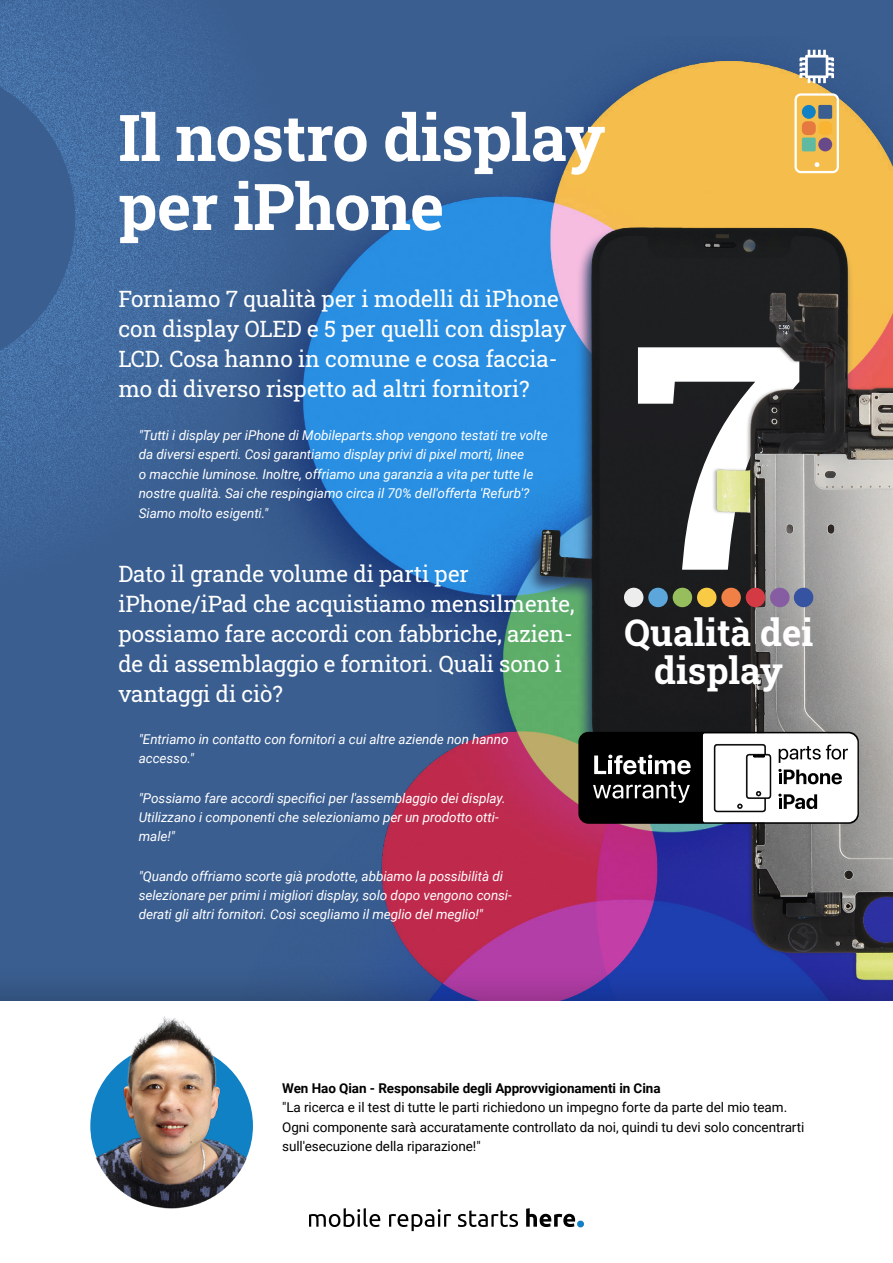
<style>
.page{position:relative;width:893px;height:1263px;background:#3a5e90}
.page>*{position:absolute;margin:0;border:0;box-sizing:border-box;transform-origin:0 0}
.t1{font:700 64.5px/69px "Roboto Slab";letter-spacing:-.01em;color:#fff}
.t2{font:700 36.75px/38.5px "Roboto Slab";color:#fff;text-align:center}
.t3{font:22.5px/30px "Roboto Slab";letter-spacing:-.005em;color:#fff}
.t4{font:italic 13.5px/19.5px "Roboto";letter-spacing:-.005em;color:#fff}
.t5{font:13.5px/19.5px "Roboto";letter-spacing:-.005em;color:#000}
.t6{font:700 13.5px "Roboto";letter-spacing:-.005em;color:#000}
</style>
<div class="page">
<img style="left:310px;top:49px;width:583px;height:913px">
<img style="left:503px;top:202px;width:390px;height:586px">
<svg style="left:0;top:0;width:310px;height:557px"></svg>
<svg style="left:0;top:66px;width:75px;height:306px"></svg>
<svg style="left:799px;top:50px;width:35px;height:33px"></svg>
<svg style="left:794px;top:93px;width:45px;height:80px;background:#f4c971"></svg>
<div style="left:802px;top:121px;width:14px;height:14px;background:#e6793f;border-radius:5px"></div>
<div style="left:802px;top:105px;width:14px;height:14px;background:#0f81c4;border-radius:50%"></div>
<div style="left:818px;top:121px;width:14px;height:14px;background:#fab434;border-radius:5px"></div>
<div style="left:802px;top:138px;width:14px;height:13px;background:#60baa1;border-radius:2px"></div>
<div style="left:818px;top:138px;width:14px;height:13px;background:#68498a;border-radius:50%"></div>
<div style="left:818px;top:105px;width:14px;height:14px;background:#3a5e90;border-radius:2px"></div>
<svg style="left:638px;top:347px;width:63px;height:223px;background:#5d5d5f"></svg>
<img style="left:701px;top:269px;width:192px;height:693px">
<div style="left:0;top:962px;width:893px;height:301px;background:#000;opacity:.3"></div>
<div style="left:0;top:1001px;width:893px;height:262px;background:#fff"></div>
<svg style="left:309px;top:1208px;width:71px;height:19px"></svg>
<svg style="left:389px;top:1209px;width:62px;height:22px"></svg>
<svg style="left:458px;top:1210px;width:60px;height:17px"></svg>
<svg style="left:526px;top:1208px;width:58px;height:19px"></svg>
<img style="left:90px;top:1016px;width:163px;height:193px">
<svg style="left:578px;top:732px;width:281px;height:92px;background:#858585"></svg>
<div style="left:624px;top:588px;width:19px;height:19px;background:#ededed;border-radius:50%"></div>
<div style="left:648px;top:588px;width:20px;height:19px;background:#5ca6dc;border-radius:50%"></div>
<div style="left:673px;top:588px;width:19px;height:19px;background:#96be5c;border-radius:50%"></div>
<div style="left:697px;top:588px;width:19px;height:19px;background:#f9cb45;border-radius:50%"></div>
<div style="left:721px;top:588px;width:20px;height:19px;background:#f08046;border-radius:50%"></div>
<div style="left:746px;top:588px;width:19px;height:19px;background:#d43a44;border-radius:50%"></div>
<div style="left:770px;top:588px;width:20px;height:19px;background:#865ca2;border-radius:50%"></div>
<div style="left:794px;top:588px;width:19px;height:19px;background:#3653a1;border-radius:50%"></div>
<h1 class="t1" style="left:118px;top:101px;width:488px">Il nostro display per iPhone</h1>
<h3 class="t3" style="left:118px;top:283px;width:449px">Forniamo 7 qualità per i modelli di iPhone con display OLED e 5 per quelli con display LCD. Cosa hanno in comune e cosa faccia&shy;mo di diverso rispetto ad altri fornitori?</h3>
<p class="t4" style="left:139px;top:425px;width:410px">"Tutti i display per iPhone di Mobileparts.shop vengono testati tre volte da diversi esperti. Così garantiamo display privi di pixel morti, linee<br>o macchie luminose. Inoltre, offriamo una garanzia a vita per tutte le nostre qualità. Sai che respingiamo circa il 70% dell'offerta 'Refurb'?<br>Siamo molto esigenti."</p>
<h3 class="t3" style="left:118px;top:558px;width:458px">Dato il grande volume di parti per iPhone/iPad che acquistiamo mensilmente, possiamo fare accordi con fabbriche, azien&shy;de di assemblaggio e fornitori. Quali sono i vantaggi di ciò?</h3>
<p class="t4" style="left:139px;top:729px;width:371px">"Entriamo in contatto con fornitori a cui altre aziende non hanno accesso."</p>
<p class="t4" style="left:139px;top:787px;width:368px">"Possiamo fare accordi specifici per l'assemblaggio dei display.<br>Utilizzano i componenti che selezioniamo per un prodotto otti&shy;male!"</p>
<p class="t4" style="left:139px;top:865px;width:375px">"Quando offriamo scorte già prodotte, abbiamo la possibilità di selezionare per primi i migliori display, solo dopo vengono consi&shy;derati gli altri fornitori. Così scegliamo il meglio del meglio!"</p>
<h2 class="t2" style="left:624px;top:612px;width:191px">Qualità dei display</h2>
<p class="t6" style="left:282px;top:1078px;width:380px">Wen Hao Qian - Responsabile degli Approvvigionamenti in Cina</p>
<p class="t5" style="left:282px;top:1097px;width:524px">"La ricerca e il test di tutte le parti richiedono un impegno forte da parte del mio team.<br>Ogni componente sarà accuratamente controllato da noi, quindi tu devi solo concentrarti sull'esecuzione della riparazione!"</p>
</div>
